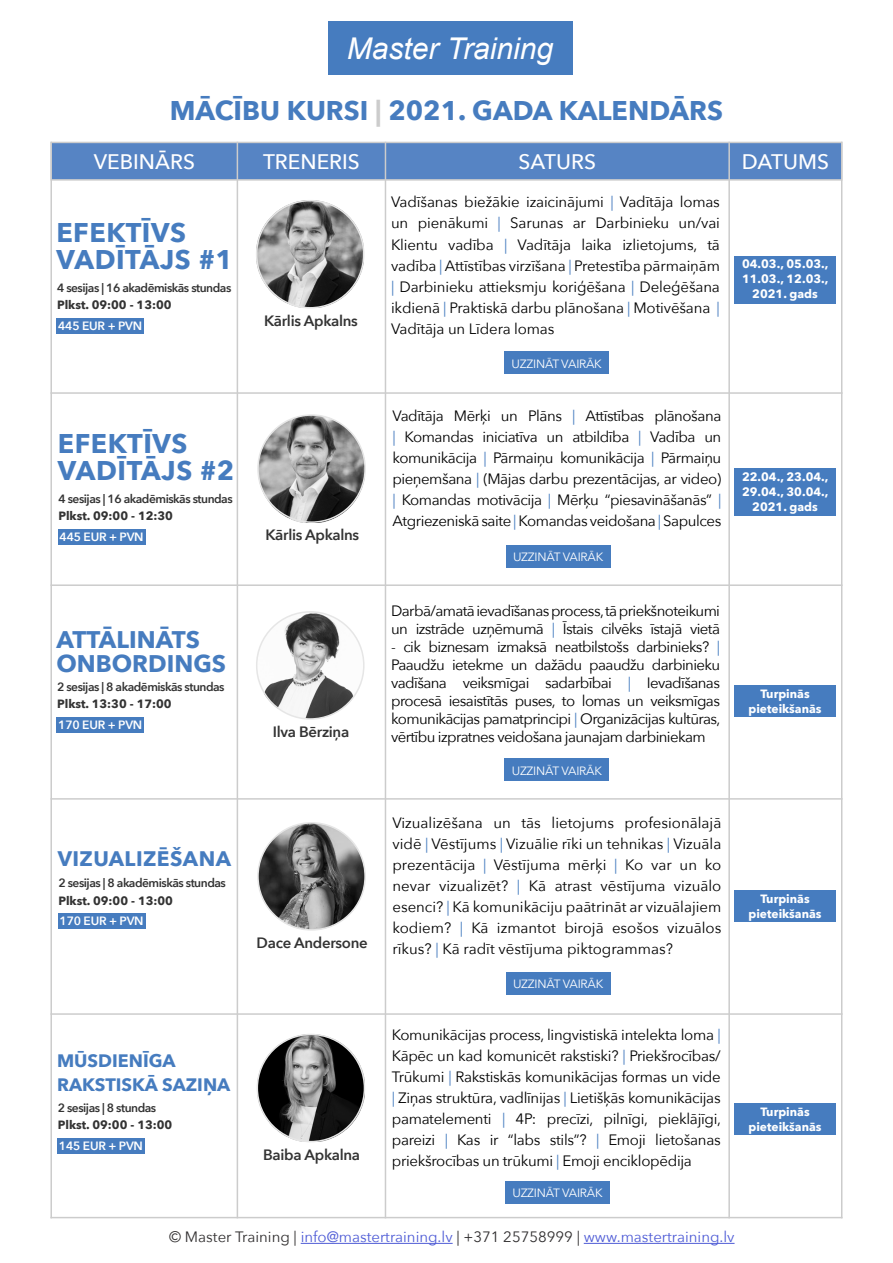
<style>
.page{position:relative;width:893px;height:1263px;background:#fff}
.page>*{position:absolute;margin:0;border:0;box-sizing:border-box;transform-origin:0 0}
.t1{font:italic 30px "Arial";color:#fff}
.t2{font:700 27px/27px "Avenir Next";letter-spacing:.02em;color:#467cbf}
.t3{font:700 27px "Avenir Next";color:#467cbf}
.t4{font:700 24px/24px "Avenir Next";color:#467cbf}
.t5{font:500 21px "Avenir Next";color:#fff}
.t6{font:700 21px "Avenir Next";letter-spacing:.02em;color:#467cbf}
.t7{font:700 18px/24px "Avenir Next";color:#467cbf}
.t8{font:15px/21px "Avenir Next";letter-spacing:-.03em;color:#000;text-align:justify}
.t9{font:15px "Avenir Next";color:#4f5cd6}
.t10{font:600 15px "Avenir Next";letter-spacing:-.02em;color:#333}
.t11{font:700 12px/15px "Avenir Next";color:#fff;text-align:center}
.t12{font:600 12px "Avenir Next";letter-spacing:-.04em;color:#333}
.t13{font:700 12px "Avenir Next";color:#333}
.t14{font:12px "Avenir Next";letter-spacing:-.02em;color:#fff}
.t15{font:600 12px "Avenir Next";letter-spacing:-.02em;color:#fff}
.s1{color:#ccc}
.s2{color:#467cbf}
.s3{color:#312f30}
</style>
<div class="page">
<div style="left:50px;top:142px;width:792px;height:39px;background:#5684c4;border:2px solid #ccc"></div>
<div style="left:327px;top:21px;width:245px;height:54px;background:#467cbf"></div>
<hr style="left:301px;top:1243px;width:152px;height:1px;background:#4f5cd6">
<hr style="left:584px;top:1243px;width:151px;height:1px;background:#4f5cd6">
<hr style="left:50px;top:798px;width:792px;height:2px;background:#ccc">
<hr style="left:50px;top:1013px;width:792px;height:2px;background:#ccc">
<hr style="left:50px;top:392px;width:792px;height:2px;background:#ccc">
<hr style="left:50px;top:584px;width:792px;height:2px;background:#ccc">
<hr style="left:50px;top:1217px;width:792px;height:1px;background:#ccc">
<hr style="left:50px;top:142px;width:2px;height:1076px;background:#ccc">
<hr style="left:841px;top:142px;width:1px;height:1076px;background:#ccc">
<hr style="left:237px;top:142px;width:1px;height:1076px;background:#ccc">
<hr style="left:385px;top:142px;width:1px;height:1076px;background:#ccc">
<hr style="left:728px;top:142px;width:2px;height:1076px;background:#ccc">
<img style="left:257px;top:1035px;width:107px;height:106px">
<div style="left:57px;top:1138px;width:88px;height:15px;background:#467cbf"></div>
<div style="left:505px;top:1181px;width:105px;height:23px;background:#467cbf"></div>
<img style="left:257px;top:1034px;width:107px;height:107px;border-radius:54px">
<div style="left:257px;top:1034px;width:108px;height:108px;border:2px solid #e6e6e6;border-radius:50%"></div>
<img style="left:257px;top:201px;width:107px;height:107px">
<div style="left:56px;top:318px;width:88px;height:16px;background:#467cbf"></div>
<div style="left:504px;top:352px;width:105px;height:22px;background:#467cbf"></div>
<div style="left:256px;top:200px;width:108px;height:108px;border:2px solid #e6e6e6;border-radius:50%"></div>
<div style="left:734px;top:256px;width:102px;height:48px;background:#467cbf"></div>
<div style="left:734px;top:469px;width:102px;height:47px;background:#467cbf"></div>
<img style="left:260px;top:417px;width:105px;height:105px">
<div style="left:58px;top:529px;width:87px;height:15px;background:#467cbf"></div>
<div style="left:506px;top:545px;width:104px;height:22px;background:#467cbf"></div>
<div style="left:257px;top:414px;width:109px;height:109px;border:2px solid #e6e6e6;border-radius:50%"></div>
<img style="left:260px;top:825px;width:103px;height:103px">
<div style="left:58px;top:913px;width:87px;height:16px;background:#467cbf"></div>
<div style="left:506px;top:972px;width:104px;height:23px;background:#467cbf"></div>
<div style="left:257px;top:822px;width:109px;height:109px;border:2px solid #e6e6e6;border-radius:50%"></div>
<img style="left:257px;top:614px;width:105px;height:103px">
<div style="left:56px;top:717px;width:88px;height:15px;background:#467cbf"></div>
<div style="left:504px;top:759px;width:105px;height:22px;background:#467cbf"></div>
<div style="left:256px;top:611px;width:109px;height:109px;border:2px solid #e6e6e6;border-radius:50%"></div>
<div style="left:734px;top:685px;width:102px;height:32px;background:#467cbf"></div>
<div style="left:734px;top:1104px;width:102px;height:31px;background:#467cbf"></div>
<div style="left:734px;top:891px;width:102px;height:31px;background:#467cbf"></div>
<h1 class="t1" style="left:347px;top:29px;width:208px">Master Training</h1>
<h2 class="t3" style="left:170px;top:87px;width:555px">MĀCĪBU KURSI <span class="s1">|</span> 2021. GADA KALENDĀRS</h2>
<h3 class="t5" style="left:94px;top:144px;width:103px">VEBINĀRS</h3>
<h3 class="t5" style="left:263px;top:144px;width:98px">TRENERIS</h3>
<h3 class="t5" style="left:519px;top:144px;width:79px">SATURS</h3>
<h3 class="t5" style="left:742px;top:144px;width:88px">DATUMS</h3>
<h2 class="t2" style="left:56px;top:219px;width:178px">EFEKTĪVS<br>VADĪTĀJS #1</h2>
<p class="t12" style="left:57px;top:278px;width:176px">4 sesijas | 16 akadēmiskās stundas</p>
<p class="t15" style="left:58px;top:316px;width:86px">445 EUR + PVN</p>
<p class="t13" style="left:57px;top:295px;width:116px">Plkst. 09:00 - 13:00</p>
<h2 class="t2" style="left:58px;top:429px;width:178px">EFEKTĪVS<br>VADĪTĀJS #2</h2>
<p class="t12" style="left:58px;top:488px;width:176px">4 sesijas | 16 akadēmiskās stundas</p>
<p class="t15" style="left:60px;top:526px;width:86px">445 EUR + PVN</p>
<p class="t13" style="left:58px;top:505px;width:116px">Plkst. 09:00 - 12:30</p>
<p class="t10" style="left:264px;top:308px;width:95px">Kārlis Apkalns</p>
<p class="t10" style="left:265px;top:522px;width:95px">Kārlis Apkalns</p>
<p class="t8" style="left:391px;top:191px;width:330px">Vadīšanas biežākie izaicinājumi <span class="s2">|</span> Vadītāja lomas un pienākumi <span class="s2">|</span> Sarunas ar Darbinieku un/vai Klientu vadība <span class="s2">|</span> Vadītāja laika izlietojums, tā vadība <span class="s2">|</span> Attīstības virzīšana <span class="s2">|</span> Pretestība pārmaiņām <span class="s2">|</span> Darbinieku attieksmju koriģēšana <span class="s2">|</span> Deleģēšana ikdienā <span class="s2">|</span> Praktiskā darbu plānošana <span class="s2">|</span> Motivēšana <span class="s2">| </span>Vadītāja un Līdera lomas</p>
<p class="t14" style="left:512px;top:353px;width:92px">UZZINĀT VAIRĀK</p>
<p class="t8" style="left:392px;top:405px;width:330px">Vadītāja Mērķi un Plāns <span class="s2">|</span> Attīstības plānošana <span class="s2">|</span> Komandas iniciatīva un atbildība <span class="s2">|</span> Vadība un komunikācija <span class="s2">|</span> Pārmaiņu komunikācija <span class="s2">|</span> Pārmaiņu pieņemšana <span class="s2">|</span> (Mājas darbu prezentācijas, ar video) <span class="s2">|</span> Komandas motivācija <span class="s2">|</span> Mērķu “piesavināšanās” <span class="s2">| </span>Atgriezeniskā saite <span class="s2">|</span> Komandas veidošana <span class="s2">|</span> Sapulces</p>
<p class="t14" style="left:513px;top:547px;width:92px">UZZINĀT VAIRĀK</p>
<p class="t11" style="left:742px;top:256px;width:88px">04.03., 05.03.,<br>11.03., 12.03.,<br>2021. gads</p>
<p class="t11" style="left:742px;top:469px;width:88px">22.04., 23.04.,<br>29.04., 30.04.,<br>2021. gads</p>
<h3 class="t4" style="left:56px;top:628px;width:171px">ATTĀLINĀTS<br>ONBORDINGS</h3>
<p class="t12" style="left:57px;top:676px;width:169px">2 sesijas | 8 akadēmiskās stundas</p>
<p class="t15" style="left:58px;top:715px;width:86px">170 EUR + PVN</p>
<p class="t13" style="left:57px;top:694px;width:116px">Plkst. 13:30 - 17:00</p>
<p class="t10" style="left:273px;top:719px;width:78px">Ilva Bērziņa</p>
<p class="t8" style="left:391px;top:601px;width:330px;line-height:18px">Darbā/amatā ievadīšanas process, tā priekšnoteikumi un izstrāde uzņēmumā <span class="s2">|</span> Īstais cilvēks īstajā vietā</p>
<p class="t8" style="left:391px;top:637px;width:331px;line-height:18px">- cik biznesam izmaksā neatbilstošs darbinieks? <span class="s2">| </span>Paaudžu ietekme un dažādu paaudžu darbinieku vadīšana veiksmīgai sadarbībai <span class="s2">|</span> Ievadīšanas procesā iesaistītās puses, to lomas un veiksmīgas komunikācijas pamatprincipi <span class="s2">|</span> Organizācijas kultūras, vērtību izpratnes veidošana jaunajam darbiniekam</p>
<p class="t14" style="left:512px;top:760px;width:92px">UZZINĀT VAIRĀK</p>
<p class="t11" style="left:748px;top:686px;width:75px">Turpinās pieteikšanās</p>
<h3 class="t6" style="left:58px;top:841px;width:175px">VIZUALIZĒŠANA</h3>
<p class="t13" style="left:58px;top:890px;width:116px">Plkst. 09:00 - 13:00</p>
<p class="t12" style="left:58px;top:873px;width:169px">2 sesijas | 8 akadēmiskās stundas</p>
<p class="t15" style="left:60px;top:911px;width:86px">170 EUR + PVN</p>
<p class="t10" style="left:257px;top:930px;width:113px">Dace Andersone</p>
<p class="t8" style="left:392px;top:812px;width:330px">Vizualizēšana un tās lietojums profesionālajā vidē <span class="s2">|</span> Vēstījums <span class="s2">|</span> Vizuālie rīki un tehnikas <span class="s2">|</span> Vizuāla prezentācija <span class="s2">|</span> Vēstījuma mērķi <span class="s2">|</span> Ko var un ko nevar vizualizēt? <span class="s2">|</span> Kā atrast vēstījuma vizuālo esenci? <span class="s2">|</span> Kā komunikāciju paātrināt ar vizuālajiem kodiem? <span class="s2">|</span> Kā izmantot birojā esošos vizuālos rīkus? <span class="s2">|</span> Kā radīt vēstījuma piktogrammas?</p>
<p class="t14" style="left:513px;top:974px;width:92px">UZZINĀT VAIRĀK</p>
<p class="t11" style="left:748px;top:891px;width:75px">Turpinās pieteikšanās</p>
<p class="t7" style="left:57px;top:1048px;width:175px">MŪSDIENĪGA<br>RAKSTISKĀ SAZIŅA</p>
<p class="t13" style="left:58px;top:1115px;width:116px">Plkst. 09:00 - 13:00</p>
<p class="t12" style="left:58px;top:1097px;width:100px">2 sesijas | 8 stundas</p>
<p class="t15" style="left:59px;top:1135px;width:86px">145 EUR + PVN</p>
<p class="t10" style="left:263px;top:1141px;width:98px">Baiba Apkalna</p>
<p class="t8" style="left:392px;top:1024px;width:331px">Komunikācijas process, lingvistiskā intelekta loma <span class="s2">| </span>Kāpēc un kad komunicēt rakstiski? <span class="s2">|</span> Priekšrocības/ Trūkumi <span class="s2">|</span> Rakstiskās komunikācijas formas un vide <span class="s2">|</span> Ziņas struktūra, vadlīnijas <span class="s2">|</span> Lietišķās komunikācijas pamatelementi <span class="s2">|</span> 4P: precīzi, pilnīgi, pieklājīgi, pareizi <span class="s2">|</span> Kas ir “labs stils”? <span class="s2">|</span> Emoji lietošanas priekšrocības un trūkumi <span class="s2">|</span> Emoji enciklopēdija</p>
<p class="t14" style="left:512px;top:1183px;width:92px">UZZINĀT VAIRĀK</p>
<p class="t9" style="left:169px;top:1224px;width:567px"><span class="s3">© Master Training |</span> info@mastertraining.lv <span class="s3">| +371 25758999 |</span> www.mastertraining.lv</p>
<p class="t11" style="left:748px;top:1104px;width:75px">Turpinās pieteikšanās</p>
</div>
